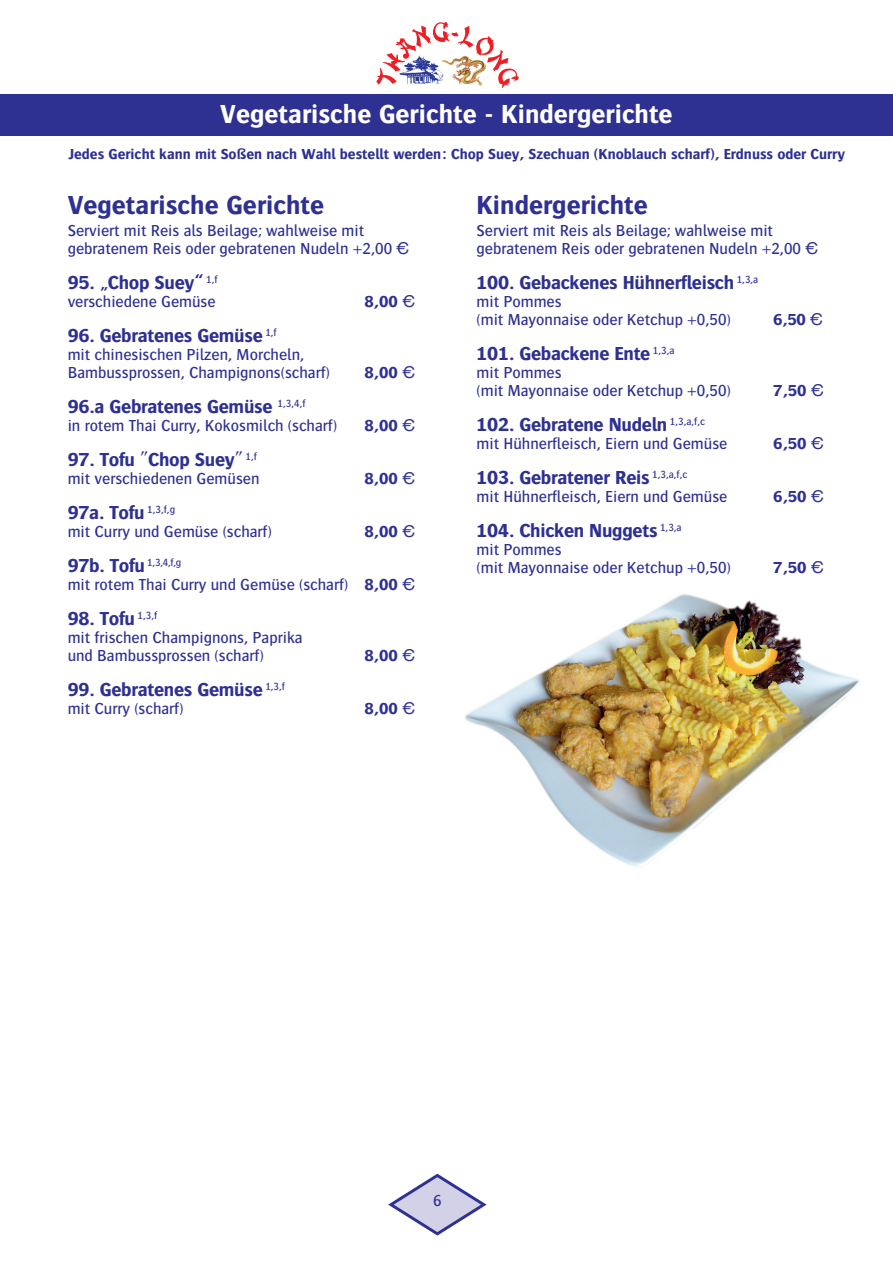
<style>
.page{position:relative;width:893px;height:1263px;background:#fff}
.page>*{position:absolute;margin:0;border:0;box-sizing:border-box;transform-origin:0 0}
.t1{font:700 27px "Bosis";color:#fff}
.t2{font:700 27px "Bosis";color:#2e3092}
.t3{font:700 19.5px "Bosis";letter-spacing:-.015em;color:#2e3092}
.t4{font:16.5px "Bosis";color:#2e3092}
.t5{font:700 16.5px "Bosis";color:#2e3092}
.t6{font:700 15px "Bosis";color:#2e3092}
.t7{font:10.8px "Bosis";color:#2e3092}
.s1{font-family:"Euro Sans EF One"}
.s2{font-family:"Euro Sans EF One";font-weight:400}
.s3{font-weight:700;font-size:19.5px}
.s4{font-weight:700}
</style>
<div class="page">
<img style="left:465px;top:594px;width:394px;height:273px">
<svg style="left:388px;top:1174px;width:99px;height:61px"></svg>
<svg style="left:376px;top:22px;width:143px;height:66px"></svg>
<img style="left:398px;top:55px;width:47px;height:32px">
<img style="left:449px;top:60px;width:34px;height:26px">
<div style="left:0;top:94px;width:893px;height:41px;background:#2e3092"></div>
<div style="left:44px;top:827px;width:432px;height:320px;background:#fff"></div>
<p class="t1" style="left:220px;top:104px;width:454px">Vegetarische Gerichte - Kindergerichte</p>
<p class="t6" style="left:69px;top:149px;width:777px">Jedes Gericht kann mit Soßen nach Wahl bestellt werden: Chop Suey, Szechuan (Knoblauch scharf), Erdnuss oder Curry</p>
<p class="t2" style="left:68px;top:195px;width:258px">Vegetarische Gerichte</p>
<p class="t4" style="left:68px;top:224px;width:298px">Serviert mit Reis als Beilage; wahlweise mit</p>
<p class="t4" style="left:68px;top:242px;width:343px">gebratenem Reis oder gebratenen Nudeln +2,00 <span class="s1">d</span></p>
<p class="t3" style="left:68px;top:275px;width:152px">95. „Chop Suey“ <sup>1,f</sup></p>
<p class="t4" style="left:68px;top:295px;width:149px">verschiedene Gemüse</p>
<p class="t5" style="left:364px;top:295px;width:52px">8,00 <span class="s2">d</span></p>
<p class="t3" style="left:68px;top:328px;width:211px">96. Gebratenes Gemüse <sup>1,f</sup></p>
<p class="t4" style="left:68px;top:348px;width:238px">mit chinesischen Pilzen, Morcheln,</p>
<p class="t4" style="left:68px;top:366px;width:264px">Bambussprossen, Champignons(scharf)</p>
<p class="t5" style="left:364px;top:366px;width:52px">8,00 <span class="s2">d</span></p>
<p class="t3" style="left:68px;top:399px;width:239px">96.a Gebratenes Gemüse <sup>1,3,4,f</sup></p>
<p class="t4" style="left:68px;top:419px;width:271px">in rotem Thai Curry, Kokosmilch (scharf)</p>
<p class="t5" style="left:364px;top:419px;width:52px">8,00 <span class="s2">d</span></p>
<p class="t3" style="left:68px;top:452px;width:191px">97. Tofu "Chop Suey" <sup>1,f</sup></p>
<p class="t4" style="left:68px;top:472px;width:193px">mit verschiedenen Gemüsen</p>
<p class="t5" style="left:364px;top:472px;width:52px">8,00 <span class="s2">d</span></p>
<p class="t3" style="left:68px;top:505px;width:109px">97a. Tofu <sup>1,3,f,g</sup></p>
<p class="t4" style="left:68px;top:525px;width:206px">mit Curry und Gemüse (scharf)</p>
<p class="t5" style="left:364px;top:525px;width:52px">8,00 <span class="s2">d</span></p>
<p class="t7" style="left:68px;top:559px;width:115px"><span class="s3">97b. Tofu</span> 1,3,4,f,g</p>
<p class="t4" style="left:68px;top:578px;width:349px">mit rotem Thai Curry und Gemüse (scharf) <span class="s4">8,00</span> <span class="s1">d</span></p>
<p class="t3" style="left:68px;top:611px;width:91px">98. Tofu <sup>1,3,f</sup></p>
<p class="t4" style="left:68px;top:631px;width:237px">mit frischen Champignons, Paprika</p>
<p class="t4" style="left:68px;top:649px;width:197px">und Bambussprossen (scharf)</p>
<p class="t5" style="left:364px;top:649px;width:52px">8,00 <span class="s2">d</span></p>
<p class="t3" style="left:68px;top:682px;width:219px">99. Gebratenes Gemüse <sup>1,3,f</sup></p>
<p class="t4" style="left:68px;top:702px;width:117px">mit Curry (scharf)</p>
<p class="t5" style="left:364px;top:702px;width:52px">8,00 <span class="s2">d</span></p>
<p class="t2" style="left:476px;top:195px;width:173px">Kindergerichte</p>
<p class="t4" style="left:476px;top:224px;width:298px">Serviert mit Reis als Beilage; wahlweise mit</p>
<p class="t4" style="left:476px;top:242px;width:343px">gebratenem Reis oder gebratenen Nudeln +2,00 <span class="s1">d</span></p>
<p class="t3" style="left:476px;top:275px;width:283px">100. Gebackenes Hühnerfleisch <sup>1,3,a</sup></p>
<p class="t4" style="left:476px;top:295px;width:87px">mit Pommes</p>
<p class="t4" style="left:476px;top:313px;width:256px">(mit Mayonnaise oder Ketchup +0,50)</p>
<p class="t5" style="left:773px;top:313px;width:51px">6,50 <span class="s2">d</span></p>
<p class="t3" style="left:476px;top:346px;width:200px">101. Gebackene Ente <sup>1,3,a</sup></p>
<p class="t4" style="left:476px;top:366px;width:87px">mit Pommes</p>
<p class="t4" style="left:476px;top:384px;width:256px">(mit Mayonnaise oder Ketchup +0,50)</p>
<p class="t5" style="left:773px;top:384px;width:52px">7,50 <span class="s2">d</span></p>
<p class="t3" style="left:476px;top:417px;width:230px">102. Gebratene Nudeln <sup>1,3,a,f,c</sup></p>
<p class="t4" style="left:476px;top:437px;width:252px">mit Hühnerfleisch, Eiern und Gemüse</p>
<p class="t5" style="left:773px;top:437px;width:52px">6,50 <span class="s2">d</span></p>
<p class="t3" style="left:476px;top:470px;width:212px">103. Gebratener Reis <sup>1,3,a,f,c</sup></p>
<p class="t4" style="left:476px;top:490px;width:252px">mit Hühnerfleisch, Eiern und Gemüse</p>
<p class="t5" style="left:773px;top:490px;width:52px">6,50 <span class="s2">d</span></p>
<p class="t3" style="left:476px;top:523px;width:207px">104. Chicken Nuggets <sup>1,3,a</sup></p>
<p class="t4" style="left:476px;top:543px;width:87px">mit Pommes</p>
<p class="t4" style="left:476px;top:561px;width:256px">(mit Mayonnaise oder Ketchup +0,50)</p>
<p class="t5" style="left:773px;top:561px;width:52px">7,50 <span class="s2">d</span></p>
<p class="t4" style="left:433px;top:1194px;width:10px">6</p>
</div>
